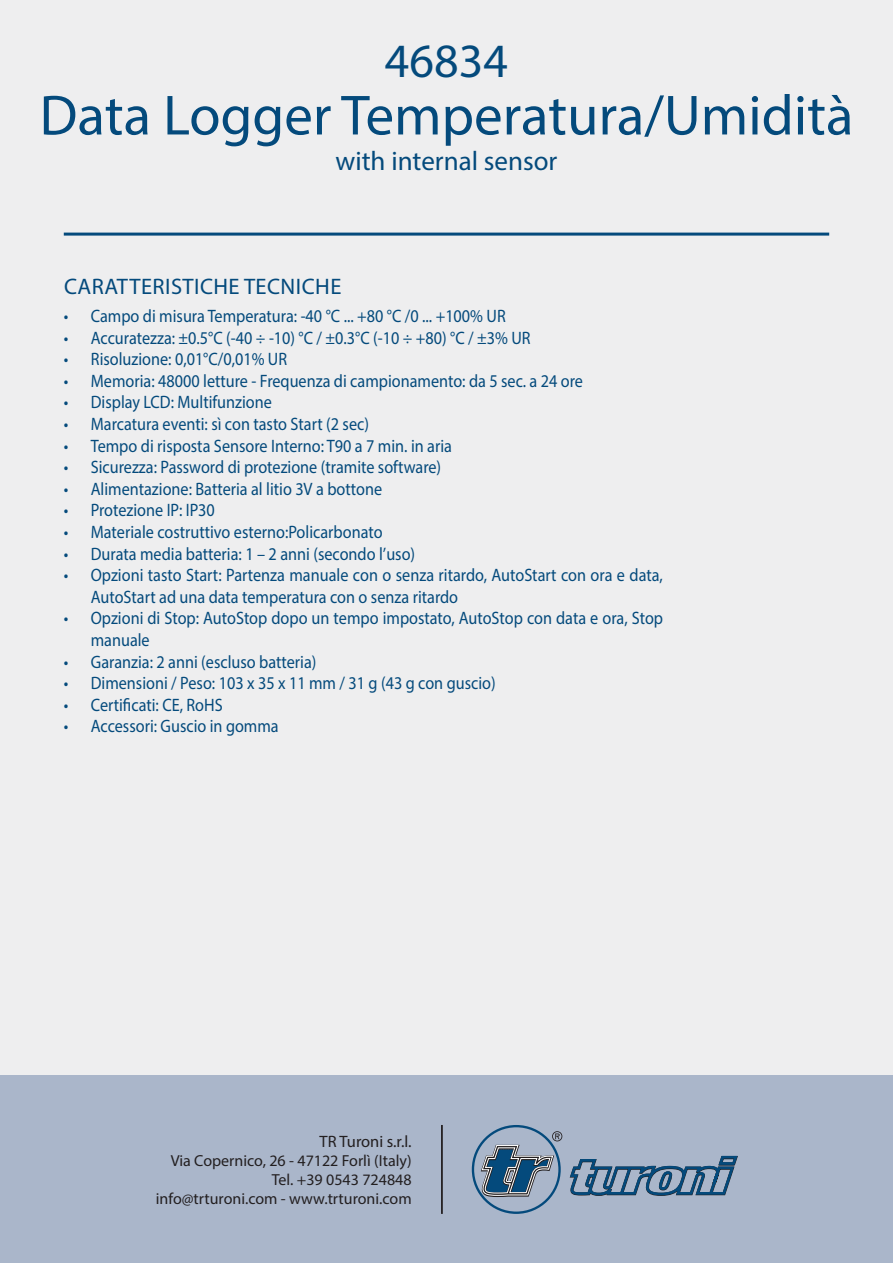
<style>
.page{position:relative;width:893px;height:1263px;background:#eeeeef}
.page>*{position:absolute;margin:0;border:0;box-sizing:border-box;transform-origin:0 0}
.t1{font:57px "Myriad Pro";color:#044a7c}
.t2{font:48px "Myriad Pro";color:#044a7c}
.t3{font:27px "Myriad Pro";color:#044a7c}
.t4{font:22.5px "Myriad Pro";letter-spacing:.02em;color:#044a7c}
.t5{font:18px/21.6px "Myriad Pro";color:#044a7c;scale:.9 1}
.t6{font:16.5px "Myriad Pro";color:#231f20}
.t7{font:16.05px "Myriad Pro";color:#231f20}
</style>
<div class="page">
<hr style="left:64px;top:233px;width:765px;height:3px;background:#044a7c">
<div style="left:0;top:1076px;width:893px;height:187px;background:#aab6ca"></div>
<hr style="left:441px;top:1125px;width:2px;height:89px;background:#231f20">
<svg style="left:569px;top:1155px;width:169px;height:41px"></svg>
<div style="left:472px;top:1125px;width:89px;height:89px;border:2px solid #044a7c;border-radius:50%"></div>
<svg style="left:479px;top:1131px;width:83px;height:67px"></svg>
<p class="t2" style="left:385px;top:32px;width:125px">46834</p>
<p class="t1" style="left:40px;top:80px;width:815px">Data Logger Temperatura/Umidità</p>
<p class="t3" style="left:336px;top:145px;width:223px">with internal sensor</p>
<p class="t4" style="left:64px;top:272px;width:279px">CARATTERISTICHE TECNICHE</p>
<p class="t5" style="left:64px;top:305px;width:493px">• Campo di misura Temperatura: -40 °C ... +80 °C /0 ... +100% UR</p>
<p class="t5" style="left:64px;top:326px;width:520px">• Accuratezza: ±0.5°C (-40 ÷ -10) °C / ±0.3°C (-10 ÷ +80) °C / ±3% UR</p>
<p class="t5" style="left:64px;top:348px;width:250px">• Risoluzione: 0,01°C/0,01% UR</p>
<p class="t5" style="left:64px;top:370px;width:578px">• Memoria: 48000 letture - Frequenza di campionamento: da 5 sec. a 24 ore</p>
<p class="t5" style="left:64px;top:391px;width:233px">• Display LCD: Multifunzione</p>
<p class="t5" style="left:64px;top:413px;width:341px">• Marcatura eventi: sì con tasto Start (2 sec)</p>
<p class="t5" style="left:64px;top:434px;width:433px">• Tempo di risposta Sensore Interno: T90 a 7 min. in aria</p>
<p class="t5" style="left:64px;top:456px;width:421px">• Sicurezza: Password di protezione (tramite software)</p>
<p class="t5" style="left:64px;top:478px;width:355px">• Alimentazione: Batteria al litio 3V a bottone</p>
<p class="t5" style="left:64px;top:499px;width:169px">• Protezione IP: IP30</p>
<p class="t5" style="left:64px;top:521px;width:356px">• Materiale costruttivo esterno:Policarbonato</p>
<p class="t5" style="left:64px;top:542px;width:392px">• Durata media batteria: 1 – 2 anni (secondo l’uso)</p>
<p class="t5" style="left:91px;top:564px;width:637px;text-indent:-27px">• Opzioni tasto Start: Partenza manuale con o senza ritardo, AutoStart con ora e data,<br>AutoStart ad una data temperatura con o senza ritardo</p>
<p class="t5" style="left:91px;top:607px;width:637px;text-indent:-27px">• Opzioni di Stop: AutoStop dopo un tempo impostato, AutoStop con data e ora, Stop manuale</p>
<p class="t5" style="left:64px;top:650px;width:282px">• Garanzia: 2 anni (escluso batteria)</p>
<p class="t5" style="left:64px;top:672px;width:481px">• Dimensioni / Peso: 103 x 35 x 11 mm / 31 g (43 g con guscio)</p>
<p class="t5" style="left:64px;top:694px;width:178px">• Certificati: CE, RoHS</p>
<p class="t5" style="left:64px;top:715px;width:240px">• Accessori: Guscio in gomma</p>
<p class="t6" style="left:320px;top:1131px;width:94px">TR Turoni s.r.l.</p>
<p class="t7" style="left:171px;top:1151px;width:242px">Via Copernico, 26 - 47122 Forlì (Italy)</p>
<p class="t7" style="left:272px;top:1170px;width:141px">Tel. +39 0543 724848</p>
<p class="t7" style="left:156px;top:1189px;width:257px">info@trturoni.com - www.trturoni.com</p>
</div>
